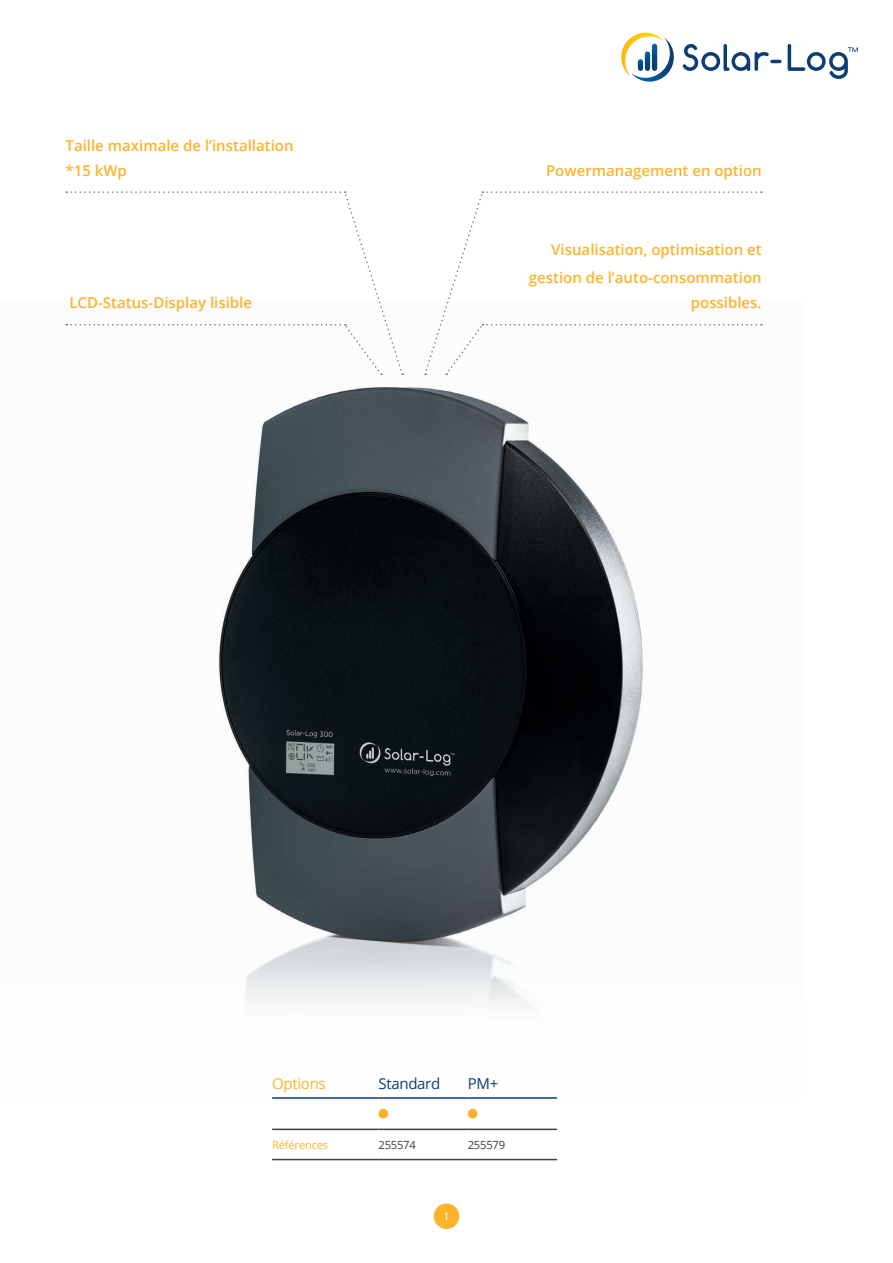
<style>
.page{position:relative;width:893px;height:1263px;background:#fff}
.page>*{position:absolute;margin:0;border:0;box-sizing:border-box;transform-origin:0 0}
.t1{font:600 15px/25.5px "Open Sans";color:#fcb32c}
.t2{font:15px "Open Sans";letter-spacing:-.02em;color:#0b3e75}
.t3{font:15px "Open Sans";letter-spacing:-.02em;color:#fcb32c}
.t4{font:11.25px "Open Sans";letter-spacing:-.02em;color:#3e3e3f}
.t5{font:11.25px "Open Sans";letter-spacing:-.02em;color:#fcb32c}
.t6{font:10.5px "Gotham";color:#fff}
</style>
<div class="page">
<div style="left:434px;top:1203px;width:25px;height:26px;background:#fcb32c;border-radius:50%"></div>
<img style="left:65px;top:324px;width:698px;height:775px">
<svg style="left:66px;top:191px;width:337px;height:184px"></svg>
<svg style="left:424px;top:191px;width:338px;height:184px"></svg>
<svg style="left:683px;top:44px;width:98px;height:27px"></svg>
<svg style="left:788px;top:44px;width:70px;height:35px"></svg>
<svg style="left:621px;top:33px;width:53px;height:49px"></svg>
<hr style="left:272px;top:1097px;width:106px;height:2px;background:#0b3e75">
<hr style="left:272px;top:1128px;width:106px;height:2px;background:#3e3e3f">
<hr style="left:378px;top:1128px;width:90px;height:2px;background:#3e3e3f">
<hr style="left:468px;top:1128px;width:89px;height:2px;background:#3e3e3f">
<hr style="left:272px;top:1159px;width:106px;height:1px;background:#3e3e3f">
<hr style="left:378px;top:1159px;width:90px;height:1px;background:#3e3e3f">
<hr style="left:468px;top:1159px;width:89px;height:1px;background:#3e3e3f">
<hr style="left:378px;top:1097px;width:90px;height:2px;background:#0b3e75">
<hr style="left:468px;top:1097px;width:89px;height:2px;background:#0b3e75">
<div style="left:378px;top:1109px;width:10px;height:9px;background:#fbb22f;border-radius:50%"></div>
<div style="left:468px;top:1109px;width:9px;height:9px;background:#fbb22f;border-radius:50%"></div>
<p class="t1" style="left:66px;top:132px;width:229px">Taille maximale de l’installation *15 kWp</p>
<p class="t1" style="left:69px;top:290px;width:184px">LCD-Status-Display lisible</p>
<p class="t1" style="left:546px;top:158px;width:217px">Powermanagement en option</p>
<p class="t1" style="left:529px;top:236px;width:234px;line-height:27.6px;text-align:right">Visualisation, optimisation et gestion de l’auto-consommation</p>
<p class="t1" style="left:691px;top:290px;width:72px">possibles.</p>
<p class="t3" style="left:272px;top:1074px;width:55px">Options</p>
<p class="t2" style="left:378px;top:1074px;width:63px">Standard</p>
<p class="t2" style="left:468px;top:1074px;width:32px">PM+</p>
<p class="t5" style="left:272px;top:1137px;width:58px">Références</p>
<p class="t4" style="left:378px;top:1137px;width:39px">255574</p>
<p class="t4" style="left:468px;top:1137px;width:39px">255579</p>
<p class="t6" style="left:445px;top:1210px;width:5px">1</p>
</div>
